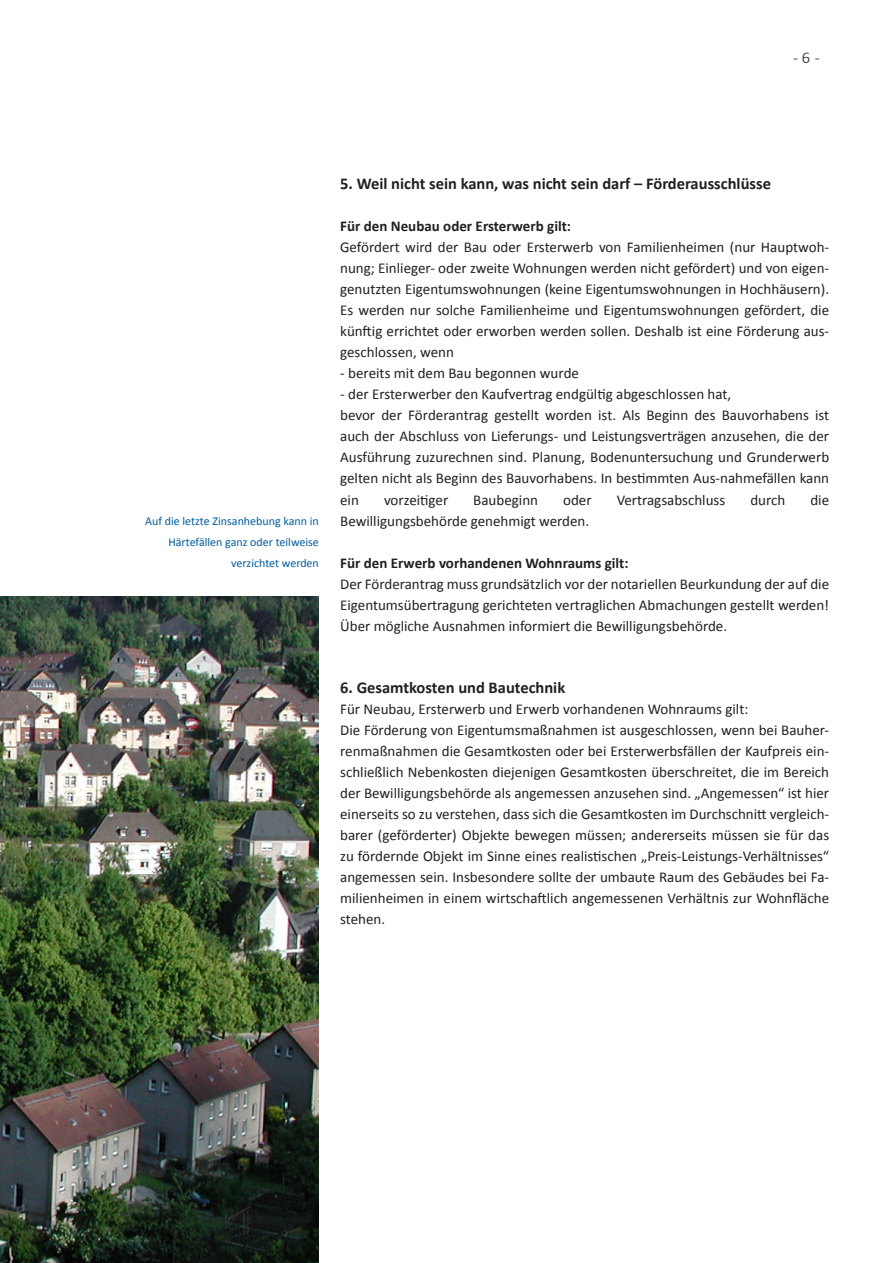
<style>
.page{position:relative;width:893px;height:1263px;background:#fff}
.page>*{position:absolute;margin:0;border:0;box-sizing:border-box;transform-origin:0 0}
.Fließtext{font:700 16.5px "Calibri";color:#231f20}
.Fließtext_Auszeichnu{font:300 16.5px "Calibri";color:#231f20}
.Fließtext-2{font:15px/21px "Calibri";color:#231f20}
.Bildunterschrift_Mar{font:12px/21px "Calibri";color:#005d9c;text-align:right}
.s1{font-weight:700}
</style>
<div class="page">
<img style="left:0;top:596px;width:319px;height:667px">
<p class="Fließtext_Auszeichnu" style="left:793px;top:47px;width:28px">- 6 -</p>
<p class="Bildunterschrift_Mar" style="left:145px;top:511px;width:175px">Auf die letzte Zinsanhebung kann in<br>Härtefällen ganz oder teilweise</p>
<p class="Bildunterschrift_Mar" style="left:231px;top:553px;width:89px">verzichtet werden</p>
<p class="Fließtext" style="left:340px;top:173px;width:432px">5. Weil nicht sein kann, was nicht sein darf – Förderausschlüsse</p>
<p class="Fließtext-2" style="left:340px;top:216px;width:490px"><span class="s1">Für den Neubau oder Ersterwerb gilt:<br></span>Gefördert wird der Bau oder Ersterwerb von Familienheimen (nur Hauptwoh&shy;nung; Einlieger- oder zweite Wohnungen werden nicht gefördert) und von eigen&shy;genutzten Eigentumswohnungen (keine Eigentumswohnungen in Hochhäusern).<br>Es werden nur solche Familienheime und Eigentumswohnungen gefördert, die künftig errichtet oder erworben werden sollen. Deshalb ist eine Förderung aus&shy;geschlossen, wenn</p>
<p class="Fließtext-2" style="left:340px;top:363px;width:240px">- bereits mit dem Bau begonnen wurde</p>
<p class="Fließtext-2" style="left:340px;top:383px;width:490px">- der Ersterwerber den Kaufvertrag endgültig abgeschlossen hat,<br>bevor der Förderantrag gestellt worden ist. Als Beginn des Bauvorhabens ist auch der Abschluss von Lieferungs- und Leistungsverträgen anzusehen, die der Ausführung zuzurechnen sind. Planung, Bodenuntersuchung und Grunderwerb gelten nicht als Beginn des Bauvorhabens. In bestimmten Aus-nahmefällen kann ein</p>
<p class="Fließtext-2" style="left:384px;top:489px;width:66px">vorzeitiger</p>
<p class="Fließtext-2" style="left:473px;top:489px;width:66px">Baubeginn</p>
<p class="Fließtext-2" style="left:563px;top:489px;width:30px">oder</p>
<p class="Fließtext-2" style="left:617px;top:489px;width:110px">Vertragsabschluss</p>
<p class="Fließtext-2" style="left:750px;top:489px;width:36px">durch</p>
<p class="Fließtext-2" style="left:810px;top:489px;width:20px">die</p>
<p class="Fließtext-2" style="left:340px;top:510px;width:251px">Bewilligungsbehörde genehmigt werden.</p>
<p class="Fließtext-2" style="left:340px;top:552px;width:490px"><span class="s1">Für den Erwerb vorhandenen Wohnraums gilt:<br></span>Der Förderantrag muss grundsätzlich vor der notariellen Beurkundung der auf die Eigentumsübertragung gerichteten vertraglichen Abmachungen gestellt werden!<br>Über mögliche Ausnahmen informiert die Bewilligungsbehörde.</p>
<p class="Fließtext" style="left:340px;top:677px;width:227px">6. Gesamtkosten und Bautechnik</p>
<p class="Fließtext-2" style="left:340px;top:698px;width:490px">Für Neubau, Ersterwerb und Erwerb vorhandenen Wohnraums gilt:<br>Die Förderung von Eigentumsmaßnahmen ist ausgeschlossen, wenn bei Bauher&shy;renmaßnahmen die Gesamtkosten oder bei Ersterwerbsfällen der Kaufpreis ein&shy;schließlich Nebenkosten diejenigen Gesamtkosten überschreitet, die im Bereich der Bewilligungsbehörde als angemessen anzusehen sind. „Angemessen“ ist hier einerseits so zu verstehen, dass sich die Gesamtkosten im Durchschnitt vergleich&shy;barer (geförderter) Objekte bewegen müssen; andererseits müssen sie für das zu fördernde Objekt im Sinne eines realistischen „Preis-Leistungs-Verhältnisses“ angemessen sein. Insbesondere sollte der umbaute Raum des Gebäudes bei Fa&shy;milienheimen in einem wirtschaftlich angemessenen Verhältnis zur Wohnfläche stehen.</p>
</div>
